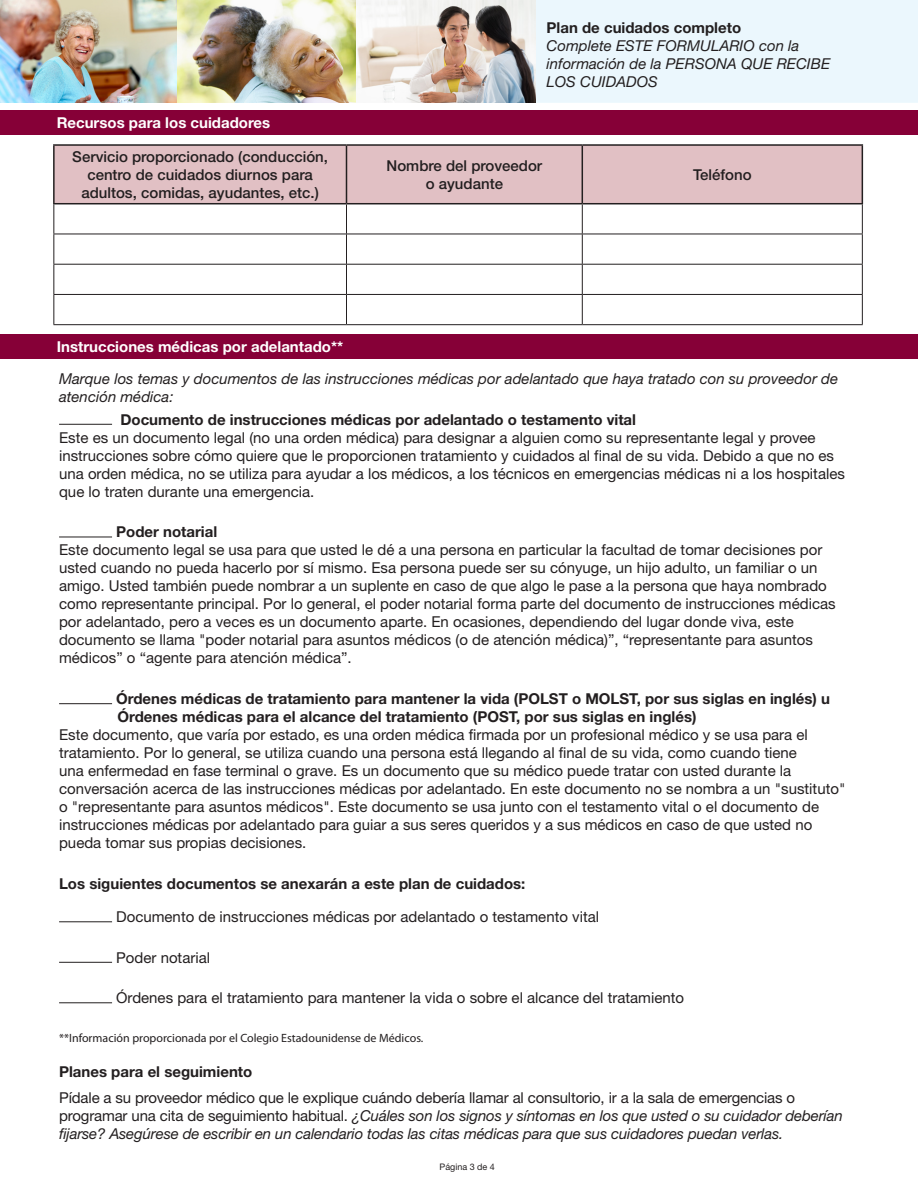
<style>
.page{position:relative;width:918px;height:1188px;background:#fff}
.page>*{position:absolute;margin:0;border:0;box-sizing:border-box;transform-origin:0 0}
.P__Question_Selectio{font:15px/18px "Helvetica Neue LT Std";color:#231f20}
.P__Question_Selectio-2{font:italic 15px/18px "Helvetica Neue LT Std";letter-spacing:-.01em;color:#231f20}
.P__Question_Selectio-3{font:700 15px/18px "Helvetica Neue LT Std";color:#231f20}
.Table_Header{font:500 15px/18px "Helvetica Neue LT Std";color:#231f20;text-align:center}
.Table_Header-2{font:italic 15px/18px "Helvetica Neue LT Std";color:#231f20}
.H1{font:italic 15px/18px "Helvetica Neue LT Std";color:#231f20}
.H1-2{font:700 15px "Helvetica Neue LT Std";color:#fff}
.P__Patient_Info_Desc{font:700 15px "Helvetica Neue LT Std";color:#231f20}
.P__Patient_Info_Desc-2{font:12px "Myriad Pro";color:#231f20}
.t1{font:9px "Helvetica Neue LT Std";color:#231f20}
.s1{font-weight:700;font-style:normal}
.s2{font-style:normal}
</style>
<div class="page">
<div style="left:504px;top:0;width:414px;height:103px;background:#ebf7fd"></div>
<div style="left:0;top:110px;width:918px;height:24px;background:#860037"></div>
<div style="left:0;top:334px;width:918px;height:25px;background:#860037"></div>
<img style="left:0;top:0;width:177px;height:103px">
<img style="left:177px;top:0;width:358px;height:103px">
<div style="left:55px;top:146px;width:807px;height:57px;background:#e1c0c4"></div>
<hr style="left:53px;top:144px;width:294px;height:2px;background:#231f20">
<hr style="left:53px;top:146px;width:2px;height:57px;background:#231f20">
<hr style="left:346px;top:144px;width:236px;height:2px;background:#231f20">
<hr style="left:346px;top:146px;width:1px;height:57px;background:#231f20">
<hr style="left:582px;top:144px;width:281px;height:2px;background:#231f20">
<hr style="left:582px;top:146px;width:1px;height:57px;background:#231f20">
<hr style="left:862px;top:146px;width:1px;height:57px;background:#231f20">
<hr style="left:53px;top:203px;width:294px;height:1px;background:#231f20">
<hr style="left:346px;top:203px;width:236px;height:1px;background:#231f20">
<hr style="left:582px;top:203px;width:281px;height:1px;background:#231f20">
<hr style="left:53px;top:204px;width:1px;height:30px;background:#231f20">
<hr style="left:346px;top:204px;width:1px;height:30px;background:#231f20">
<hr style="left:582px;top:204px;width:1px;height:30px;background:#231f20">
<hr style="left:862px;top:204px;width:1px;height:30px;background:#231f20">
<hr style="left:53px;top:234px;width:294px;height:1px;background:#231f20">
<hr style="left:53px;top:234px;width:1px;height:30px;background:#231f20">
<hr style="left:346px;top:234px;width:236px;height:1px;background:#231f20">
<hr style="left:346px;top:234px;width:1px;height:30px;background:#231f20">
<hr style="left:582px;top:234px;width:281px;height:1px;background:#231f20">
<hr style="left:582px;top:234px;width:1px;height:30px;background:#231f20">
<hr style="left:862px;top:234px;width:1px;height:30px;background:#231f20">
<hr style="left:53px;top:264px;width:294px;height:1px;background:#231f20">
<hr style="left:346px;top:264px;width:236px;height:1px;background:#231f20">
<hr style="left:582px;top:264px;width:281px;height:1px;background:#231f20">
<hr style="left:53px;top:294px;width:294px;height:1px;background:#231f20">
<svg style="left:53px;top:265px;width:1px;height:59px"></svg>
<hr style="left:346px;top:294px;width:236px;height:1px;background:#231f20">
<svg style="left:346px;top:265px;width:1px;height:59px"></svg>
<hr style="left:582px;top:294px;width:281px;height:1px;background:#231f20">
<svg style="left:582px;top:265px;width:1px;height:59px"></svg>
<svg style="left:862px;top:265px;width:1px;height:59px"></svg>
<hr style="left:53px;top:324px;width:294px;height:1px;background:#231f20">
<hr style="left:346px;top:324px;width:236px;height:1px;background:#231f20">
<hr style="left:582px;top:324px;width:281px;height:1px;background:#231f20">
<hr style="left:59px;top:424px;width:53px;height:1px;background:#231f20">
<hr style="left:59px;top:537px;width:53px;height:1px;background:#231f20">
<hr style="left:59px;top:703px;width:53px;height:1px;background:#231f20">
<hr style="left:59px;top:921px;width:53px;height:1px;background:#231f20">
<hr style="left:59px;top:962px;width:53px;height:1px;background:#231f20">
<hr style="left:59px;top:1002px;width:53px;height:1px;background:#231f20">
<p class="H1" style="left:547px;top:18px;width:285px"><span class="s1">Plan de cuidados completo<br></span>Complete ESTE FORMULARIO con la información de la PERSONA QUE RECIBE<br>LOS CUIDADOS</p>
<p class="H1-2" style="left:57px;top:113px;width:215px">Recursos para los cuidadores</p>
<p class="Table_Header" style="left:72px;top:147px;width:257px">Servicio proporcionado (conducción, centro de cuidados diurnos para adultos, comidas, ayudantes, etc.)</p>
<p class="Table_Header" style="left:387px;top:156px;width:157px">Nombre del proveedor o ayudante</p>
<p class="Table_Header" style="left:693px;top:165px;width:60px">Teléfono</p>
<p class="H1-2" style="left:57px;top:337px;width:288px">Instrucciones médicas por adelantado**</p>
<p class="Table_Header-2" style="left:59px;top:369px;width:781px">Marque los temas y documentos de las instrucciones médicas por adelantado que haya tratado con su proveedor de atención médica:</p>
<p class="P__Question_Selectio-3" style="left:120px;top:410px;width:517px">Documento de instrucciones médicas por adelantado o testamento vital</p>
<p class="P__Question_Selectio" style="left:59px;top:428px;width:787px">Este es un documento legal (no una orden médica) para designar a alguien como su representante legal y provee instrucciones sobre cómo quiere que le proporcionen tratamiento y cuidados al final de su vida. Debido a que no es una orden médica, no se utiliza para ayudar a los médicos, a los técnicos en emergencias médicas ni a los hospitales que lo traten durante una emergencia.</p>
<p class="P__Question_Selectio-3" style="left:116px;top:523px;width:103px">Poder notarial</p>
<p class="P__Question_Selectio" style="left:59px;top:541px;width:778px">Este documento legal se usa para que usted le dé a una persona en particular la facultad de tomar decisiones por usted cuando no pueda hacerlo por sí mismo. Esa persona puede ser su cónyuge, un hijo adulto, un familiar o un amigo. Usted también puede nombrar a un suplente en caso de que algo le pase a la persona que haya nombrado como representante principal. Por lo general, el poder notarial forma parte del documento de instrucciones médicas por adelantado, pero a veces es un documento aparte. En ocasiones, dependiendo del lugar donde viva, este documento se llama "poder notarial para asuntos médicos (o de atención médica)”, “representante para asuntos médicos” o “agente para atención médica”.</p>
<p class="P__Question_Selectio-3" style="left:116px;top:689px;width:715px">Órdenes médicas de tratamiento para mantener la vida (POLST o MOLST, por sus siglas en inglés) u<br>Órdenes médicas para el alcance del tratamiento (POST, por sus siglas en inglés)</p>
<p class="P__Question_Selectio" style="left:59px;top:726px;width:788px">Este documento, que varía por estado, es una orden médica firmada por un profesional médico y se usa para el tratamiento. Por lo general, se utiliza cuando una persona está llegando al final de su vida, como cuando tiene<br>una enfermedad en fase terminal o grave. Es un documento que su médico puede tratar con usted durante la conversación acerca de las instrucciones médicas por adelantado. En este documento no se nombra a un "sustituto" o "representante para asuntos médicos". Este documento se usa junto con el testamento vital o el documento de instrucciones médicas por adelantado para guiar a sus seres queridos y a sus médicos en caso de que usted no pueda tomar sus propias decisiones.</p>
<p class="P__Question_Selectio-3" style="left:59px;top:874px;width:468px">Los siguientes documentos se anexarán a este plan de cuidados:</p>
<p class="P__Question_Selectio" style="left:116px;top:908px;width:484px">Documento de instrucciones médicas por adelantado o testamento vital</p>
<p class="P__Question_Selectio" style="left:116px;top:948px;width:95px">Poder notarial</p>
<p class="P__Question_Selectio" style="left:116px;top:989px;width:569px">Órdenes para el tratamiento para mantener la vida o sobre el alcance del tratamiento</p>
<p class="P__Patient_Info_Desc-2" style="left:59px;top:1031px;width:366px">**Información proporcionada por el Colegio Estadounidense de Médicos.</p>
<p class="P__Patient_Info_Desc" style="left:59px;top:1062px;width:195px">Planes para el seguimiento</p>
<p class="P__Question_Selectio-2" style="left:59px;top:1088px;width:785px"><span class="s2">Pídale a su proveedor médico que le explique cuándo debería llamar al consultorio, ir a la sala de emergencias o programar una cita de seguimiento habitual.</span> ¿Cuáles son los signos y síntomas en los que usted o su cuidador deberían fijarse? Asegúrese de escribir en un calendario todas las citas médicas para que sus cuidadores puedan verlas.</p>
<p class="t1" style="left:440px;top:1162px;width:57px">Página 3 de 4</p>
</div>
